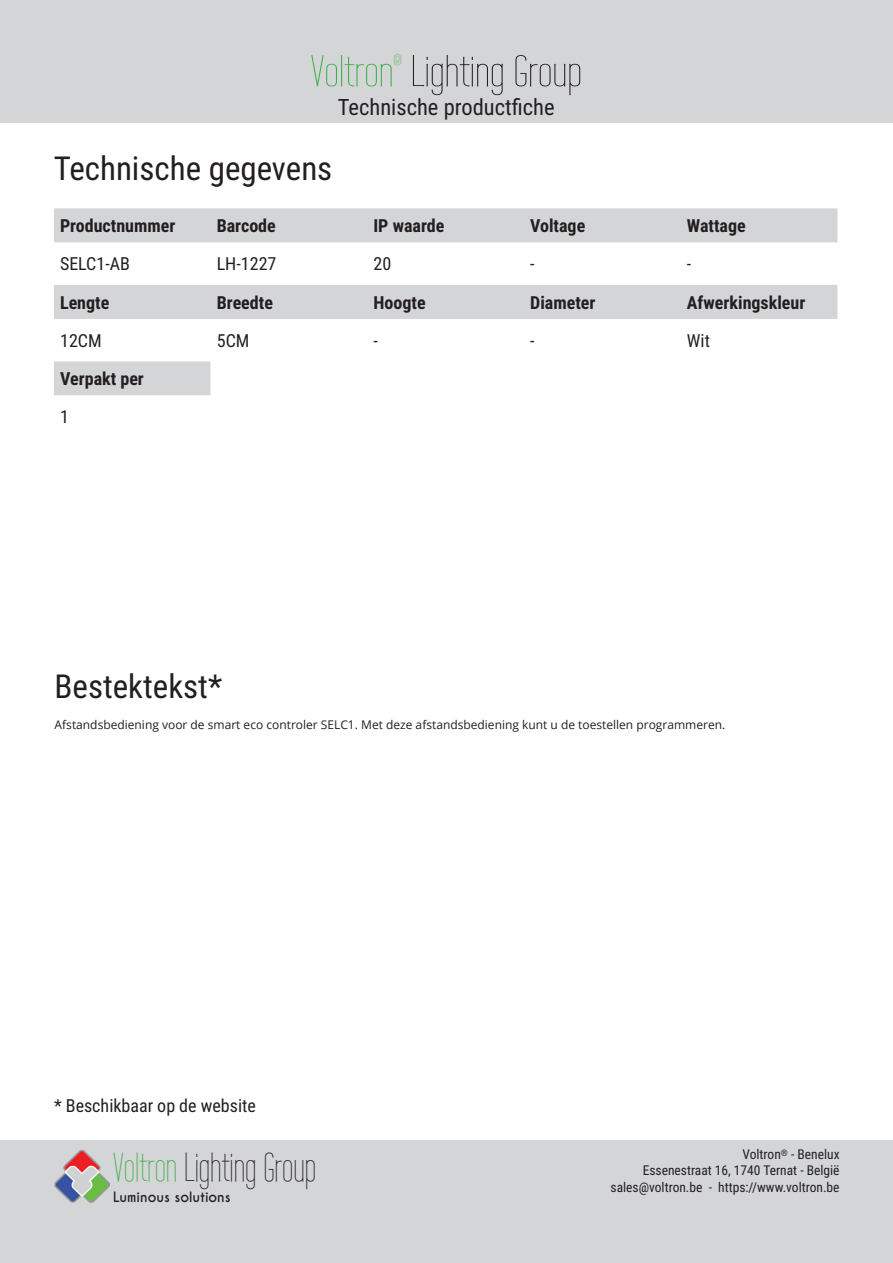
<style>
.page{position:relative;width:893px;height:1263px;background:#fff}
.page>*{position:absolute;margin:0;border:0;box-sizing:border-box;transform-origin:0 0}
.t1{font:43.5px "Wire One";color:#231f20;scale:1.2 1}
.t2{font:40.5px "Wire One";color:#231f20}
.t3{font:33px "Roboto Condensed";color:#231f20}
.t4{font:22.5px "Roboto Condensed";color:#231f20}
.t5{font:700 18px "Roboto Condensed";color:#231f20}
.t6{font:18px "Roboto Condensed";color:#231f20}
.t7{font:15px "Wire One";color:#40ae49;scale:1.2 1}
.t8{font:13.5px/16.5px "Roboto Condensed";color:#231f20;text-align:right}
.t9{font:700 13.5px "Caviar Dreams";color:#231f20}
.t10{font:12px "Open Sans";color:#231f20}
.s1{color:#40ae49}
</style>
<div class="page">
<div style="left:0;top:1141px;width:893px;height:122px;background:#d4d5d7"></div>
<img style="left:55px;top:1150px;width:54px;height:53px">
<div style="left:0;top:0;width:893px;height:122px;background:#d4d5d7"></div>
<div style="left:54px;top:208px;width:783px;height:34px;background:#d4d5d7"></div>
<svg style="left:54px;top:285px;width:783px;height:110px"></svg>
<svg style="left:211px;top:361px;width:626px;height:34px"></svg>
<p class="t7" style="left:394px;top:52px;width:8px">®</p>
<h3 class="t4" style="left:338px;top:91px;width:218px">Technische productfiche</h3>
<h1 class="t1" style="left:311px;top:47px;width:228px"><span class="s1">Voltron</span> Lighting Group</h1>
<h3 class="t3" style="left:54px;top:145px;width:280px">Technische gegevens</h3>
<h3 class="t5" style="left:60px;top:213px;width:117px">Productnummer</h3>
<h3 class="t5" style="left:217px;top:213px;width:61px">Barcode</h3>
<h3 class="t5" style="left:373px;top:213px;width:72px">IP waarde</h3>
<h3 class="t5" style="left:530px;top:213px;width:57px">Voltage</h3>
<h3 class="t5" style="left:687px;top:213px;width:60px">Wattage</h3>
<h3 class="t6" style="left:60px;top:251px;width:71px">SELC1-AB</h3>
<h3 class="t6" style="left:217px;top:251px;width:61px">LH-1227</h3>
<h3 class="t6" style="left:373px;top:251px;width:19px">20</h3>
<h3 class="t6" style="left:530px;top:251px;width:6px">-</h3>
<h3 class="t6" style="left:687px;top:251px;width:6px">-</h3>
<h3 class="t5" style="left:60px;top:290px;width:51px">Lengte</h3>
<h3 class="t5" style="left:217px;top:290px;width:58px">Breedte</h3>
<h3 class="t5" style="left:373px;top:290px;width:54px">Hoogte</h3>
<h3 class="t5" style="left:530px;top:290px;width:67px">Diameter</h3>
<h3 class="t5" style="left:687px;top:290px;width:120px">Afwerkingskleur</h3>
<h3 class="t6" style="left:60px;top:328px;width:43px">12CM</h3>
<h3 class="t6" style="left:217px;top:328px;width:34px">5CM</h3>
<h3 class="t6" style="left:373px;top:328px;width:6px">-</h3>
<h3 class="t6" style="left:530px;top:328px;width:6px">-</h3>
<h3 class="t6" style="left:687px;top:328px;width:25px">Wit</h3>
<h3 class="t5" style="left:60px;top:366px;width:85px">Verpakt per</h3>
<h3 class="t6" style="left:60px;top:404px;width:10px">1</h3>
<h3 class="t3" style="left:55px;top:663px;width:169px">Bestektekst*</h3>
<p class="t10" style="left:55px;top:717px;width:672px">Afstandsbediening voor de smart eco controler SELC1. Met deze afstandsbediening kunt u de toestellen programmeren.</p>
<h3 class="t6" style="left:54px;top:1093px;width:203px">* Beschikbaar op de website</h3>
<h2 class="t2" style="left:113px;top:1145px;width:204px"><span class="s1">Voltron</span> Lighting Group</h2>
<p class="t9" style="left:113px;top:1189px;width:119px">Luminous solutions</p>
<p class="t8" style="left:611px;top:1145px;width:231px">Voltron<sup>®</sup> - Benelux<br>Essenestraat 16, 1740 Ternat - België sales@voltron.be - https://www.voltron.be</p>
</div>
